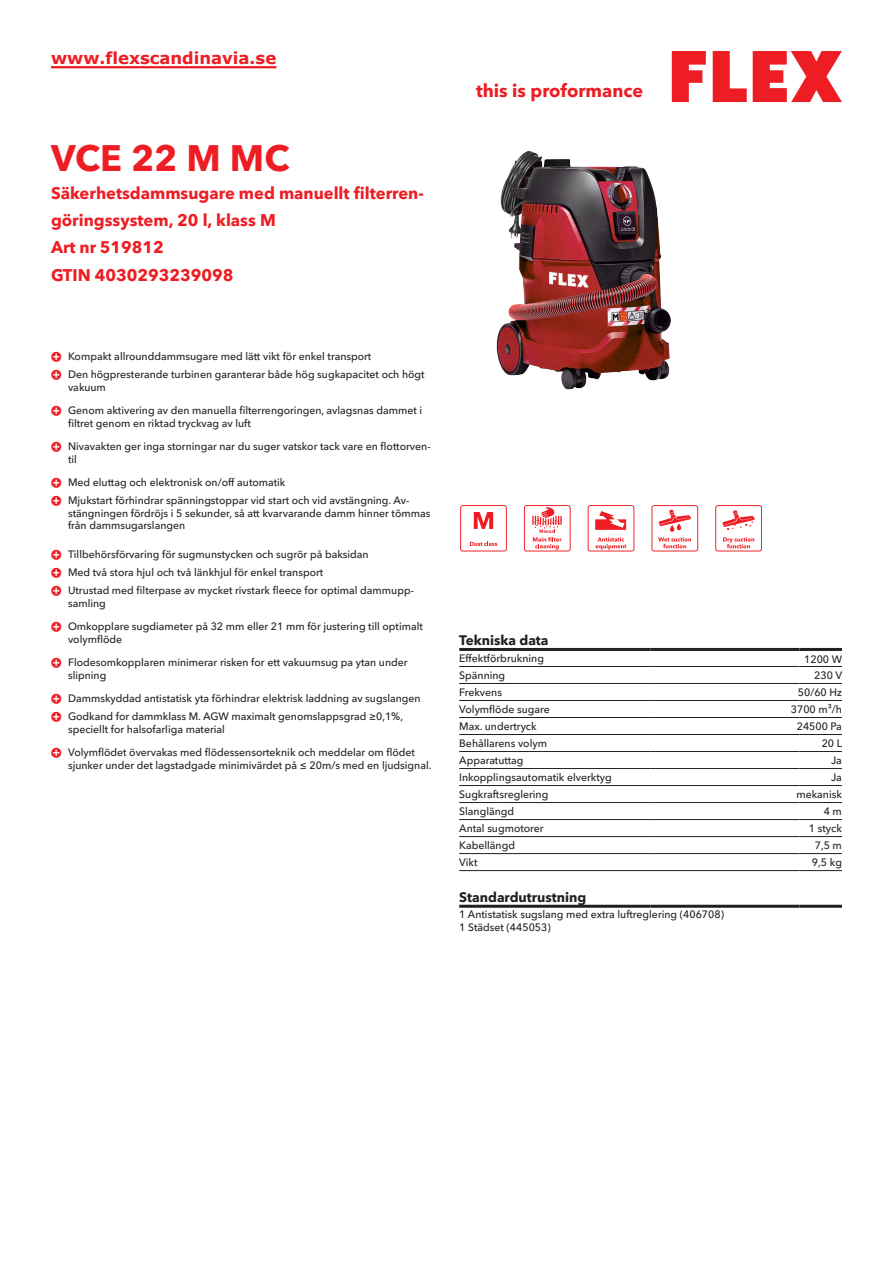
<style>
.page{position:relative;width:893px;height:1263px;background:#fff}
.page>*{position:absolute;margin:0;border:0;box-sizing:border-box;transform-origin:0 0}
.CB_AF_Product-name{font:700 36px "Avenir Next W1 G";color:#ee1d23}
.t1{font:700 18px "Avenir Next W1 G";color:#ee1d23}
.CB_AF_Product-short{font:700 16.5px/27px "Avenir Next W1 G";color:#ee1d23}
.CB_AF_Order-number{font:700 16.5px "Avenir Next W1 G";color:#ee1d23}
.t2{font:700 16.5px "Verdana";color:#ee1d23}
.CB_AF_Table-headline{font:700 13.5px "Avenir Next W1 G";color:#231f20}
.CB_AF_Table-specific{font:500 10.5px/12.6px "Avenir Next W1 G";color:#231f20}
</style>
<div class="page">
<svg style="left:672px;top:51px;width:34px;height:51px"></svg>
<svg style="left:713px;top:51px;width:34px;height:51px"></svg>
<svg style="left:753px;top:51px;width:89px;height:51px"></svg>
<img style="left:496px;top:151px;width:175px;height:239px">
<hr style="left:459px;top:666px;width:192px;height:1px;background:#231f20">
<hr style="left:651px;top:666px;width:148px;height:1px;background:#231f20">
<hr style="left:799px;top:666px;width:43px;height:1px;background:#231f20">
<hr style="left:459px;top:683px;width:192px;height:1px;background:#231f20">
<hr style="left:651px;top:683px;width:148px;height:1px;background:#231f20">
<hr style="left:799px;top:683px;width:43px;height:1px;background:#231f20">
<hr style="left:459px;top:700px;width:192px;height:1px;background:#231f20">
<hr style="left:651px;top:700px;width:148px;height:1px;background:#231f20">
<hr style="left:799px;top:700px;width:43px;height:1px;background:#231f20">
<hr style="left:459px;top:717px;width:192px;height:1px;background:#231f20">
<hr style="left:651px;top:717px;width:148px;height:1px;background:#231f20">
<hr style="left:799px;top:717px;width:43px;height:1px;background:#231f20">
<hr style="left:459px;top:734px;width:192px;height:1px;background:#231f20">
<hr style="left:651px;top:734px;width:148px;height:1px;background:#231f20">
<hr style="left:799px;top:734px;width:43px;height:1px;background:#231f20">
<hr style="left:459px;top:751px;width:192px;height:1px;background:#231f20">
<hr style="left:651px;top:751px;width:148px;height:1px;background:#231f20">
<hr style="left:799px;top:751px;width:43px;height:1px;background:#231f20">
<hr style="left:459px;top:768px;width:192px;height:1px;background:#231f20">
<hr style="left:651px;top:768px;width:148px;height:1px;background:#231f20">
<hr style="left:799px;top:768px;width:43px;height:1px;background:#231f20">
<hr style="left:459px;top:785px;width:192px;height:1px;background:#231f20">
<hr style="left:651px;top:785px;width:148px;height:1px;background:#231f20">
<hr style="left:799px;top:785px;width:43px;height:1px;background:#231f20">
<hr style="left:459px;top:802px;width:192px;height:1px;background:#231f20">
<hr style="left:651px;top:802px;width:148px;height:1px;background:#231f20">
<hr style="left:799px;top:802px;width:43px;height:1px;background:#231f20">
<hr style="left:459px;top:819px;width:192px;height:1px;background:#231f20">
<hr style="left:651px;top:819px;width:148px;height:1px;background:#231f20">
<hr style="left:799px;top:819px;width:43px;height:1px;background:#231f20">
<hr style="left:459px;top:836px;width:192px;height:1px;background:#231f20">
<hr style="left:651px;top:836px;width:148px;height:1px;background:#231f20">
<hr style="left:799px;top:836px;width:43px;height:1px;background:#231f20">
<hr style="left:459px;top:853px;width:192px;height:1px;background:#231f20">
<hr style="left:651px;top:853px;width:148px;height:1px;background:#231f20">
<hr style="left:799px;top:853px;width:43px;height:1px;background:#231f20">
<hr style="left:459px;top:870px;width:192px;height:1px;background:#231f20">
<hr style="left:651px;top:870px;width:148px;height:1px;background:#231f20">
<hr style="left:799px;top:870px;width:43px;height:1px;background:#231f20">
<hr style="left:459px;top:648px;width:192px;height:3px;background:#231f20">
<hr style="left:651px;top:648px;width:148px;height:3px;background:#231f20">
<hr style="left:799px;top:648px;width:43px;height:3px;background:#231f20">
<hr style="left:459px;top:905px;width:192px;height:3px;background:#231f20">
<hr style="left:651px;top:905px;width:148px;height:3px;background:#231f20">
<hr style="left:799px;top:905px;width:43px;height:3px;background:#231f20">
<svg style="left:460px;top:505px;width:47px;height:46px"></svg>
<svg style="left:524px;top:505px;width:47px;height:46px"></svg>
<svg style="left:588px;top:505px;width:46px;height:46px"></svg>
<svg style="left:651px;top:505px;width:47px;height:46px"></svg>
<svg style="left:715px;top:505px;width:47px;height:46px"></svg>
<hr style="left:51px;top:66px;width:225px;height:3px;background:#ee1d23">
<h3 class="t2" style="left:51px;top:46px;width:227px">www.flexscandinavia.se</h3>
<p class="CB_AF_Product-name" style="left:51px;top:130px;width:240px">VCE 22 M MC</p>
<p class="CB_AF_Product-short" style="left:51px;top:178px;width:374px">Säkerhetsdammsugare med manuellt filterren&shy;göringssystem, 20 l, klass M</p>
<p class="CB_AF_Order-number" style="left:51px;top:234px;width:114px">Art nr 519812</p>
<p class="CB_AF_Order-number" style="left:51px;top:262px;width:184px">GTIN 4030293239098</p>
<p class="CB_AF_Table-specific" style="left:68px;top:349px;width:305px">Kompakt allrounddammsugare med lätt vikt för enkel transport</p>
<p class="CB_AF_Table-specific" style="left:68px;top:367px;width:358px">Den högpresterande turbinen garanterar både hög sugkapacitet och högt vakuum</p>
<p class="CB_AF_Table-specific" style="left:68px;top:403px;width:356px">Genom aktivering av den manuella filterrengoringen, avlagsnas dammet i filtret genom en riktad tryckvag av luft</p>
<p class="CB_AF_Table-specific" style="left:68px;top:439px;width:364px">Nivavakten ger inga storningar nar du suger vatskor tack vare en flottorven&shy;til</p>
<p class="CB_AF_Table-specific" style="left:68px;top:475px;width:219px">Med eluttag och elektronisk on/off automatik</p>
<p class="CB_AF_Table-specific" style="left:68px;top:493px;width:364px">Mjukstart förhindrar spänningstoppar vid start och vid avstängning. Av&shy;stängningen fördröjs i 5 sekunder, så att kvarvarande damm hinner tömmas från dammsugarslangen</p>
<p class="CB_AF_Table-specific" style="left:68px;top:547px;width:302px">Tillbehörsförvaring för sugmunstycken och sugrör på baksidan</p>
<p class="CB_AF_Table-specific" style="left:68px;top:565px;width:257px">Med två stora hjul och två länkhjul för enkel transport</p>
<p class="CB_AF_Table-specific" style="left:68px;top:583px;width:348px">Utrustad med filterpase av mycket rivstark fleece for optimal dammupp&shy;samling</p>
<p class="CB_AF_Table-specific" style="left:68px;top:619px;width:356px">Omkopplare sugdiameter på 32 mm eller 21 mm för justering till optimalt volymflöde</p>
<p class="CB_AF_Table-specific" style="left:68px;top:655px;width:341px">Flodesomkopplaren minimerar risken for ett vakuumsug pa ytan under slipning</p>
<p class="CB_AF_Table-specific" style="left:68px;top:691px;width:354px">Dammskyddad antistatisk yta förhindrar elektrisk laddning av sugslangen</p>
<p class="CB_AF_Table-specific" style="left:68px;top:709px;width:337px">Godkand for dammklass M. AGW maximalt genomslappsgrad ≥0,1%, speciellt for halsofarliga material</p>
<p class="CB_AF_Table-specific" style="left:68px;top:745px;width:365px">Volymflödet övervakas med flödessensorteknik och meddelar om flödet sjunker under det lagstadgade minimivärdet på ≤ 20m/s med en ljudsignal.</p>
<h2 class="t1" style="left:476px;top:77px;width:169px">this is proformance</h2>
<p class="CB_AF_Table-headline" style="left:459px;top:630px;width:91px">Tekniska data</p>
<p class="CB_AF_Table-specific" style="left:459px;top:651px;width:86px">Effektförbrukning</p>
<p class="CB_AF_Table-specific" style="left:804px;top:652px;width:39px">1200 W</p>
<p class="CB_AF_Table-specific" style="left:459px;top:668px;width:48px">Spänning</p>
<p class="CB_AF_Table-specific" style="left:814px;top:668px;width:29px">230 V</p>
<p class="CB_AF_Table-specific" style="left:459px;top:685px;width:44px">Frekvens</p>
<p class="CB_AF_Table-specific" style="left:798px;top:685px;width:46px">50/60 Hz</p>
<p class="CB_AF_Table-specific" style="left:459px;top:702px;width:92px">Volymflöde sugare</p>
<p class="CB_AF_Table-specific" style="left:791px;top:702px;width:53px">3700 m³/h</p>
<p class="CB_AF_Table-specific" style="left:459px;top:719px;width:79px">Max. undertryck</p>
<p class="CB_AF_Table-specific" style="left:797px;top:719px;width:47px">24500 Pa</p>
<p class="CB_AF_Table-specific" style="left:459px;top:736px;width:89px">Behållarens volym</p>
<p class="CB_AF_Table-specific" style="left:822px;top:736px;width:22px">20 L</p>
<p class="CB_AF_Table-specific" style="left:459px;top:753px;width:66px">Apparatuttag</p>
<p class="CB_AF_Table-specific" style="left:831px;top:753px;width:12px">Ja</p>
<p class="CB_AF_Table-specific" style="left:459px;top:770px;width:154px">Inkopplingsautomatik elverktyg</p>
<p class="CB_AF_Table-specific" style="left:831px;top:770px;width:12px">Ja</p>
<p class="CB_AF_Table-specific" style="left:459px;top:787px;width:91px">Sugkraftsreglering</p>
<p class="CB_AF_Table-specific" style="left:796px;top:787px;width:47px">mekanisk</p>
<p class="CB_AF_Table-specific" style="left:459px;top:804px;width:56px">Slanglängd</p>
<p class="CB_AF_Table-specific" style="left:824px;top:804px;width:20px">4 m</p>
<p class="CB_AF_Table-specific" style="left:459px;top:821px;width:86px">Antal sugmotorer</p>
<p class="CB_AF_Table-specific" style="left:809px;top:821px;width:35px">1 styck</p>
<p class="CB_AF_Table-specific" style="left:459px;top:838px;width:57px">Kabellängd</p>
<p class="CB_AF_Table-specific" style="left:815px;top:838px;width:29px">7,5 m</p>
<p class="CB_AF_Table-specific" style="left:459px;top:855px;width:20px">Vikt</p>
<p class="CB_AF_Table-specific" style="left:812px;top:855px;width:32px">9,5 kg</p>
<p class="CB_AF_Table-headline" style="left:459px;top:886px;width:129px">Standardutrustning</p>
<p class="CB_AF_Table-specific" style="left:459px;top:907px;width:266px">1 Antistatisk sugslang med extra luftreglering (406708)<br>1 Städset (445053)</p>
</div>
